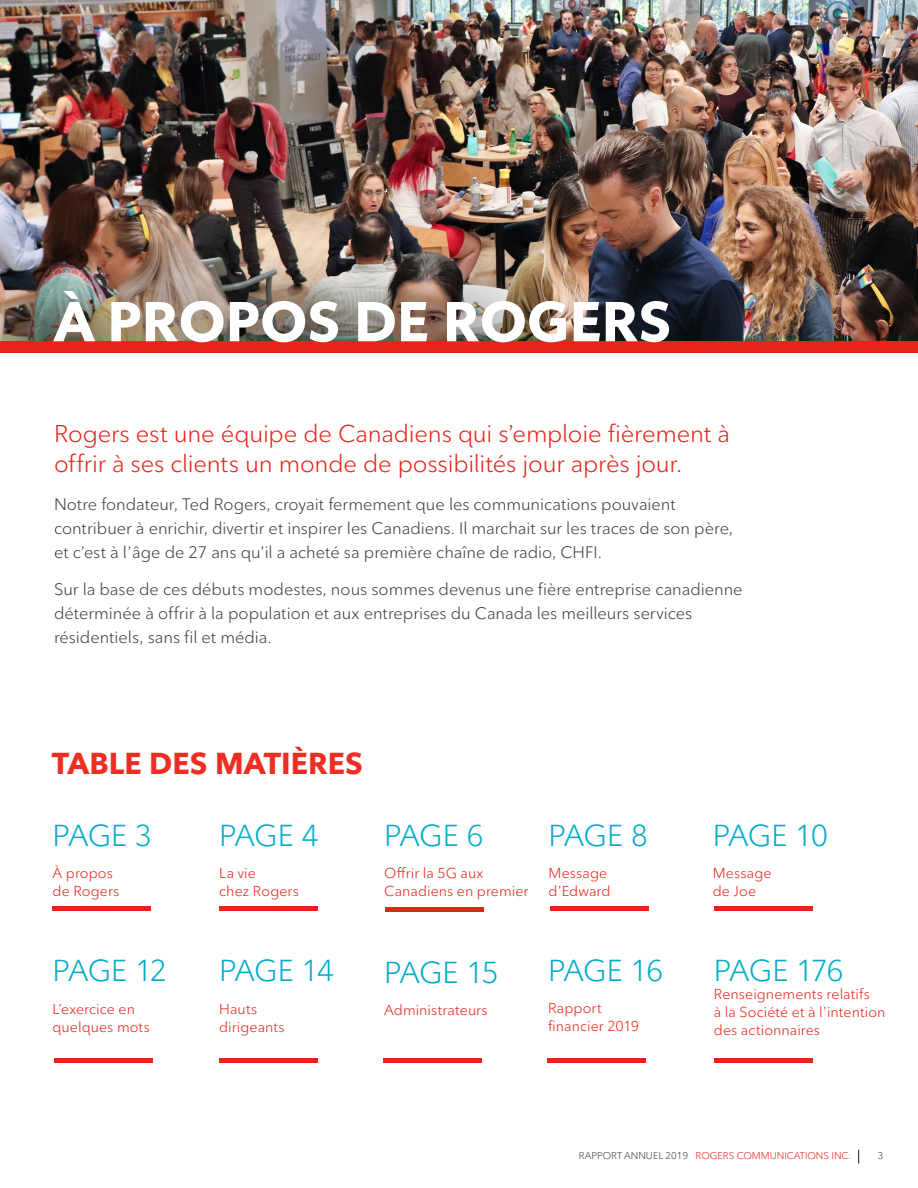
<style>
.page{position:relative;width:918px;height:1188px;background:#fff}
.page>*{position:absolute;margin:0;border:0;box-sizing:border-box;transform-origin:0 0}
.t1{font:700 55.5px "Ted Next";color:#fff}
.t2{font:30px "Ted Next";letter-spacing:-.03em;color:#00acc8}
.t3{font:700 30px "Ted Next";color:#ee2e22}
._08_body_text_8_11{font:24px/30px "Ted Next";letter-spacing:-.01em;color:#e72419}
._08_body_text_8_11-2{font:16.5px/24px "Ted Next";color:#3e3e3f}
.t4{font:14.25px/18px "Ted Next";letter-spacing:.005em;color:#e72419}
.t5{font:9.75px "Ted Next";color:#e72419}
.t6{font:9.75px "Ted Next";color:#3e3e3f}
.s1{color:#3e3e3f}
</style>
<div class="page">
<img style="left:0;top:0;width:918px;height:341px">
<div style="left:0;top:341px;width:918px;height:12px;background:#e72419"></div>
<svg style="left:858px;top:1150px;width:1px;height:14px"></svg>
<hr style="left:52px;top:906px;width:99px;height:4px;background:#e72419">
<hr style="left:220px;top:906px;width:98px;height:4px;background:#e72419">
<hr style="left:386px;top:908px;width:98px;height:4px;background:#e72419">
<hr style="left:550px;top:906px;width:99px;height:4px;background:#e72419">
<hr style="left:714px;top:906px;width:98px;height:4px;background:#e72419">
<div style="left:548px;top:1058px;width:98px;height:5px;background:#e72419"></div>
<div style="left:383px;top:1058px;width:99px;height:5px;background:#e72419"></div>
<div style="left:219px;top:1058px;width:99px;height:5px;background:#e72419"></div>
<div style="left:54px;top:1058px;width:98px;height:5px;background:#e72419"></div>
<div style="left:714px;top:1058px;width:98px;height:5px;background:#e72419"></div>
<p class="t1" style="left:54px;top:288px;width:619px">À PROPOS DE ROGERS</p>
<p class="_08_body_text_8_11" style="left:54px;top:419px;width:678px">Rogers est une équipe de Canadiens qui s’emploie fièrement à offrir à ses clients un monde de possibilités jour après jour.</p>
<p class="_08_body_text_8_11-2" style="left:54px;top:492px;width:681px">Notre fondateur, Ted Rogers, croyait fermement que les communications pouvaient contribuer à enrichir, divertir et inspirer les Canadiens. Il marchait sur les traces de son père, et c’est à l’âge de 27 ans qu’il a acheté sa première chaîne de radio, CHFI.</p>
<p class="_08_body_text_8_11-2" style="left:54px;top:578px;width:690px">Sur la base de ces débuts modestes, nous sommes devenus une fière entreprise canadienne déterminée à offrir à la population et aux entreprises du Canada les meilleurs services résidentiels, sans fil et média.</p>
<p class="t3" style="left:52px;top:745px;width:313px">TABLE DES MATIÈRES</p>
<p class="t2" style="left:53px;top:818px;width:101px">PAGE 3</p>
<p class="t4" style="left:53px;top:864px;width:68px">À propos de Rogers</p>
<p class="t2" style="left:219px;top:818px;width:101px">PAGE 4</p>
<p class="t4" style="left:219px;top:864px;width:81px">La vie<br>chez Rogers</p>
<p class="t2" style="left:384px;top:818px;width:101px">PAGE 6</p>
<p class="t4" style="left:384px;top:864px;width:146px">Offrir la 5G aux<br>Canadiens en premier</p>
<p class="t2" style="left:549px;top:818px;width:101px">PAGE 8</p>
<p class="t4" style="left:549px;top:864px;width:64px">Message d’Edward</p>
<p class="t2" style="left:53px;top:953px;width:116px">PAGE 12</p>
<p class="t4" style="left:53px;top:1000px;width:99px">L’exercice en quelques mots</p>
<p class="t2" style="left:219px;top:953px;width:116px">PAGE 14</p>
<p class="t4" style="left:219px;top:1000px;width:67px">Hauts dirigeants</p>
<p class="t2" style="left:384px;top:955px;width:116px">PAGE 15</p>
<p class="t4" style="left:384px;top:1001px;width:105px">Administrateurs</p>
<p class="t2" style="left:548px;top:953px;width:117px">PAGE 16</p>
<p class="t4" style="left:548px;top:999px;width:92px">Rapport financier 2019</p>
<p class="t2" style="left:713px;top:818px;width:117px">PAGE 10</p>
<p class="t4" style="left:713px;top:864px;width:60px">Message de Joe</p>
<p class="t2" style="left:714px;top:953px;width:132px">PAGE 176</p>
<p class="t4" style="left:714px;top:985px;width:173px">Renseignements relatifs<br>à la Société et à l’intention des actionnaires</p>
<p class="t5" style="left:579px;top:1150px;width:274px"><span class="s1">RAPPORT ANNUEL 2019</span> ROGERS COMMUNICATIONS INC.</p>
<p class="t6" style="left:878px;top:1150px;width:7px">3</p>
</div>
